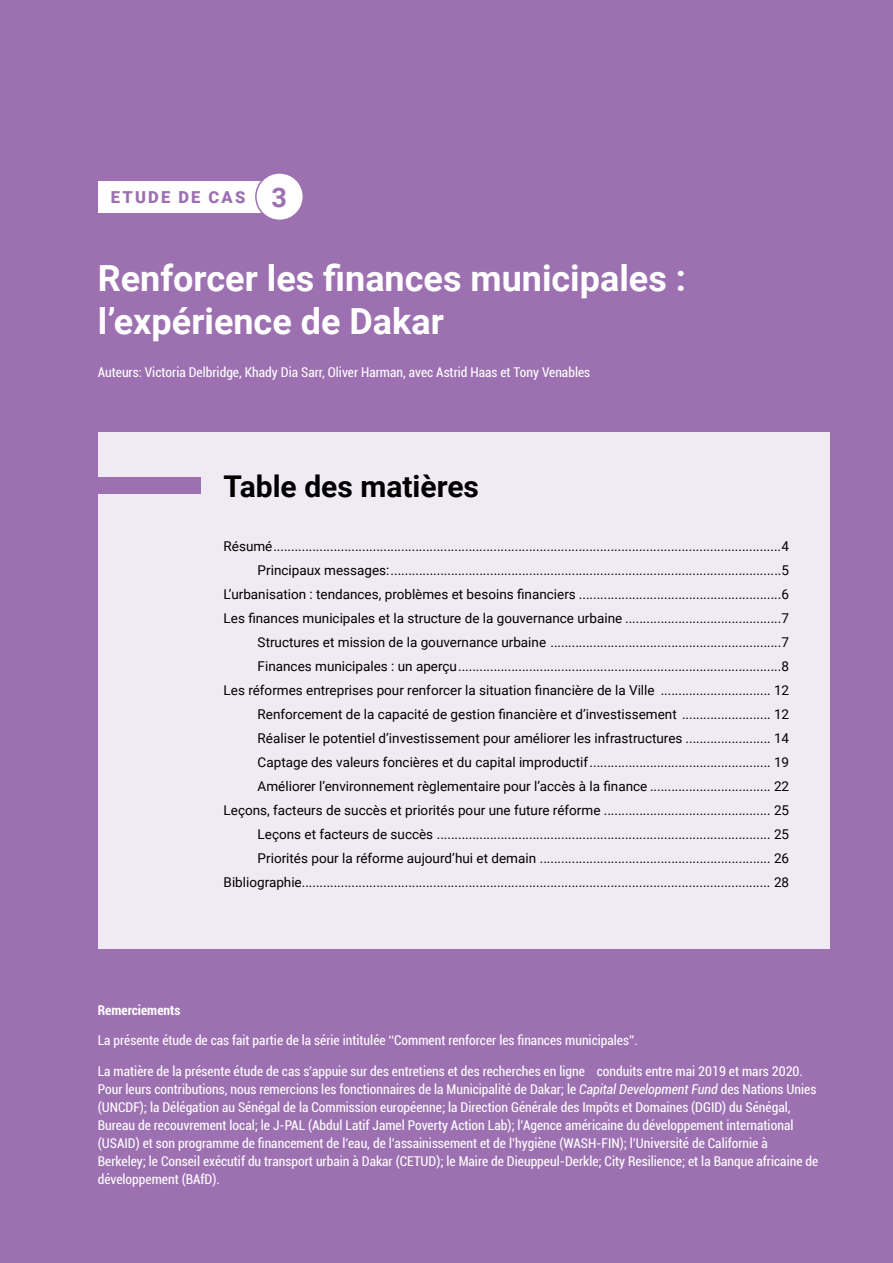
<style>
.page{position:relative;width:893px;height:1263px;background:#9d71b1}
.page>*{position:absolute;margin:0;border:0;box-sizing:border-box;transform-origin:0 0}
.t1{font:700 36px/43.2px "Roboto";color:#fff}
.t2{font:700 30px "Roboto";color:#000}
.t3{font:900 16.5px "Roboto";letter-spacing:.135em;color:#9d71b1}
.t4{font:13.5px/24px "Roboto";color:#000;text-align:right}
.t5{font:condensed 13.5px/18px "Roboto";color:#fff}
.t6{font:700 condensed 13.5px "Roboto";color:#fff}
.s1{font-weight:700;font-size:27px}
.s2{font-style:italic}
</style>
<div class="page">
<div style="left:98px;top:432px;width:731px;height:517px;background:#f0eaf3"></div>
<div style="left:93px;top:477px;width:107px;height:17px;background:#9d71b1"></div>
<div style="left:98px;top:181px;width:179px;height:32px;background:#fff"></div>
<div style="left:256px;top:173px;width:47px;height:47px;background:#fff;border-radius:50%"></div>
<div style="left:255px;top:172px;width:49px;height:49px;border:2px solid #9d71b1;border-radius:50%"></div>
<p class="t3" style="left:111px;top:185px;width:178px">ETUDE DE CAS <span class="s1">3</span></p>
<h1 class="t1" style="left:98px;top:255px;width:590px">Renforcer les finances municipales : l’expérience de Dakar</h1>
<p class="t5" style="left:98px;top:362px;width:494px">Auteurs: Victoria Delbridge, Khady Dia Sarr, Oliver Harman, avec Astrid Haas et Tony Venables</p>
<h2 class="t2" style="left:224px;top:466px;width:257px">Table des matières</h2>
<p class="t4" style="left:224px;top:534px;width:567px">Résumé...............................................................................................................................................4<br>Principaux messages:..............................................................................................................5<br>L’urbanisation : tendances, problèmes et besoins financiers .........................................................6<br>Les finances municipales et la structure de la gouvernance urbaine ............................................7<br>Structures et mission de la gouvernance urbaine .................................................................7<br>Finances municipales : un aperçu...........................................................................................8<br>Les réformes entreprises pour renforcer la situation financière de la Ville ............................... 12<br>Renforcement de la capacité de gestion financière et d’investissement ......................... 12<br>Réaliser le potentiel d’investissement pour améliorer les infrastructures ........................ 14<br>Captage des valeurs foncières et du capital improductif................................................... 19<br>Améliorer l’environnement règlementaire pour l’accès à la finance .................................. 22<br>Leçons, facteurs de succès et priorités pour une future réforme ............................................... 25<br>Leçons et facteurs de succès .............................................................................................. 25<br>Priorités pour la réforme aujourd’hui et demain ................................................................. 26<br>Bibliographie.................................................................................................................................... 28</p>
<p class="t6" style="left:98px;top:1000px;width:84px">Remerciements</p>
<p class="t5" style="left:98px;top:1031px;width:542px">La présente étude de cas fait partie de la série intitulée ‘‘Comment renforcer les finances municipales’’.</p>
<p class="t5" style="left:98px;top:1062px;width:722px">La matière de la présente étude de cas s’appuie sur des entretiens et des recherches en ligne conduits entre mai 2019 et mars 2020.<br>Pour leurs contributions, nous remercions les fonctionnaires de la Municipalité de Dakar; le <span class="s2">Capital Development Fund</span> des Nations Unies (UNCDF); la Délégation au Sénégal de la Commission européenne; la Direction Générale des Impôts et Domaines (DGID) du Sénégal, Bureau de recouvrement local; le J-PAL (Abdul Latif Jamel Poverty Action Lab); l’Agence américaine du développement international (USAID) et son programme de financement de l’eau, de l’assainissement et de l’hygiène (WASH-FIN); l’Université de Californie à Berkeley; le Conseil exécutif du transport urbain à Dakar (CETUD); le Maire de Dieuppeul-Derkle; City Resilience; et la Banque africaine de développement (BAfD).</p>
</div>
